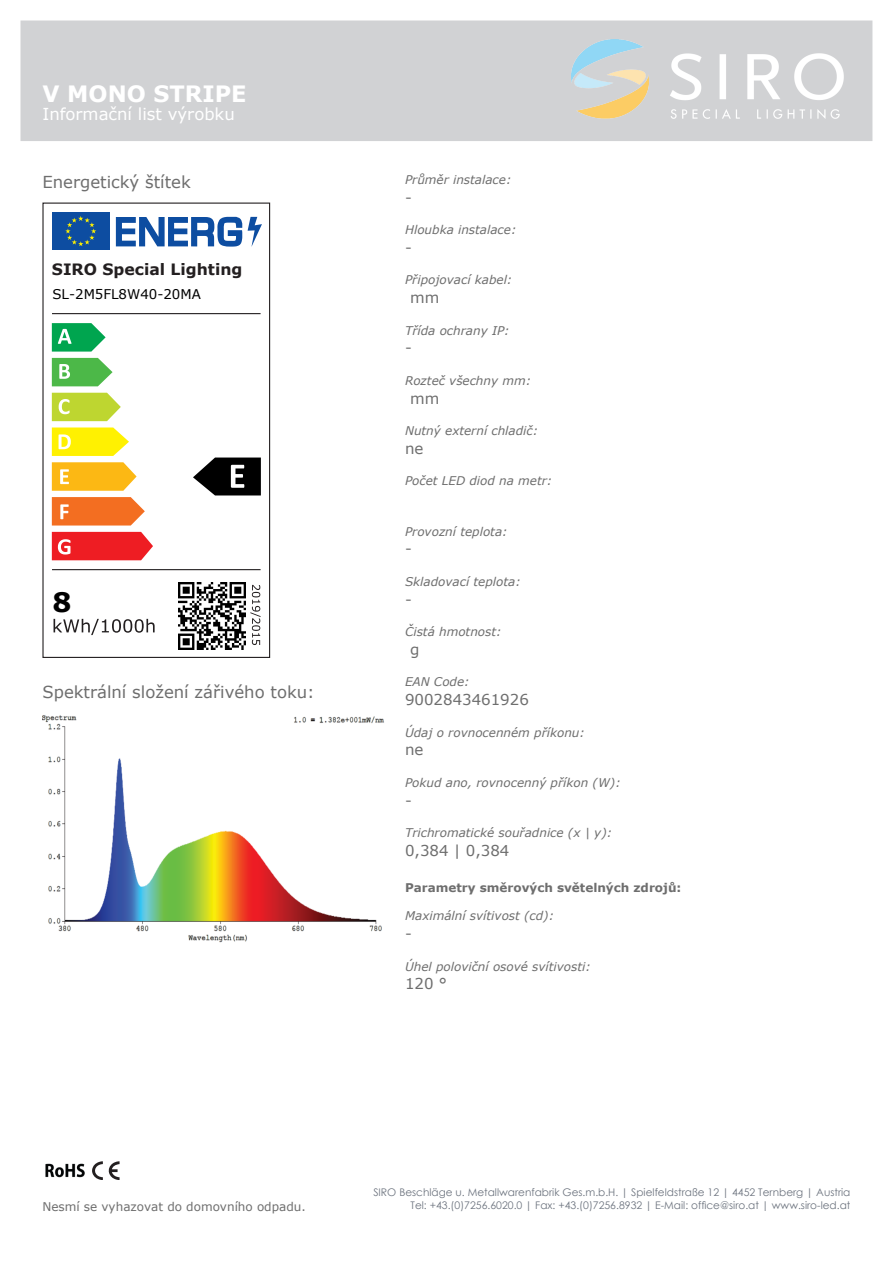
<style>
.page{position:relative;width:893px;height:1263px;background:#fff}
.page>*{position:absolute;margin:0;border:0;box-sizing:border-box;transform-origin:0 0}
.t1{font:700 26.85px "Verdana";color:#000}
.t2{font:700 22.5px "Verdana";color:#fff}
.t3{font:16.5px "Verdana";color:#6e6e6e}
.t4{font:16.5px "Verdana";color:#fff}
.t5{font:700 15.6px "Verdana";color:#231f20}
.t6{font:15px "Verdana";color:#6e6e6e}
.t7{font:13.35px "Verdana";color:#000}
.t8{font:italic 12px "Verdana";color:#6e6e6e}
.t9{font:700 12px "Verdana";color:#6e6e6e}
.t10{font:12px "Verdana";color:#6e6e6e}
.t11{font:10.5px/12.6px "Century Gothic";color:#6d747f;text-align:right}
</style>
<div class="page">
<div style="left:21px;top:21px;width:851px;height:120px;background:#d1d2d4"></div>
<img style="left:571px;top:40px;width:272px;height:78px">
<img style="left:45px;top:1163px;width:40px;height:15px">
<svg style="left:92px;top:1161px;width:27px;height:19px"></svg>
<div style="left:52px;top:212px;width:58px;height:38px;background:#0d4da1"></div>
<svg style="left:65px;top:216px;width:31px;height:30px"></svg>
<svg style="left:116px;top:217px;width:126px;height:30px"></svg>
<svg style="left:248px;top:217px;width:14px;height:30px"></svg>
<svg style="left:52px;top:323px;width:54px;height:29px"></svg>
<svg style="left:52px;top:358px;width:61px;height:28px"></svg>
<svg style="left:52px;top:393px;width:69px;height:28px;background:#c7db4d"></svg>
<svg style="left:52px;top:427px;width:77px;height:29px;background:#fff32b"></svg>
<svg style="left:52px;top:462px;width:85px;height:29px;background:#fcc133"></svg>
<svg style="left:52px;top:497px;width:93px;height:28px;background:#f47d38"></svg>
<svg style="left:52px;top:532px;width:101px;height:28px;background:#ef3237"></svg>
<svg style="left:54px;top:619px;width:101px;height:16px"></svg>
<hr style="left:52px;top:313px;width:209px;height:1px;background:#231f20">
<hr style="left:52px;top:569px;width:209px;height:1px;background:#231f20">
<svg style="left:250px;top:585px;width:11px;height:60px"></svg>
<svg style="left:193px;top:457px;width:68px;height:38px"></svg>
<div style="left:42px;top:203px;width:228px;height:455px;border:1px solid #231f20"></div>
<img style="left:179px;top:582px;width:67px;height:67px">
<img style="left:42px;top:715px;width:342px;height:227px">
<h2 class="t2" style="left:42px;top:80px;width:206px">V MONO STRIPE</h2>
<h3 class="t4" style="left:42px;top:104px;width:194px">Informační list výrobku</h3>
<h3 class="t3" style="left:42px;top:171px;width:150px">Energetický štítek</h3>
<h3 class="t5" style="left:52px;top:260px;width:192px">SIRO Special Lighting</h3>
<p class="t7" style="left:52px;top:285px;width:150px">SL-2M5FL8W40-20MA</p>
<h1 class="t1" style="left:52px;top:585px;width:21px">8</h1>
<h3 class="t3" style="left:42px;top:681px;width:274px">Spektrální složení zářivého toku:</h3>
<p class="t8" style="left:405px;top:172px;width:108px">Průměr instalace:</p>
<p class="t6" style="left:405px;top:187px;width:8px">-</p>
<p class="t8" style="left:405px;top:222px;width:113px">Hloubka instalace:</p>
<p class="t6" style="left:405px;top:238px;width:8px">-</p>
<p class="t8" style="left:405px;top:272px;width:109px">Připojovací kabel:</p>
<p class="t6" style="left:410px;top:288px;width:31px">mm</p>
<p class="t8" style="left:405px;top:322px;width:106px">Třída ochrany IP:</p>
<p class="t6" style="left:405px;top:338px;width:8px">-</p>
<p class="t8" style="left:405px;top:373px;width:128px">Rozteč všechny mm:</p>
<p class="t6" style="left:410px;top:388px;width:31px">mm</p>
<p class="t8" style="left:405px;top:423px;width:135px">Nutný externí chladič:</p>
<p class="t6" style="left:405px;top:439px;width:20px">ne</p>
<p class="t8" style="left:405px;top:473px;width:149px">Počet LED diod na metr:</p>
<p class="t8" style="left:405px;top:523px;width:104px">Provozní teplota:</p>
<p class="t6" style="left:405px;top:539px;width:8px">-</p>
<p class="t8" style="left:405px;top:574px;width:117px">Skladovací teplota:</p>
<p class="t6" style="left:405px;top:589px;width:8px">-</p>
<p class="t8" style="left:405px;top:624px;width:98px">Čistá hmotnost:</p>
<p class="t6" style="left:410px;top:640px;width:11px">g</p>
<p class="t8" style="left:405px;top:674px;width:66px">EAN Code:</p>
<p class="t6" style="left:405px;top:690px;width:125px">9002843461926</p>
<p class="t8" style="left:405px;top:724px;width:181px">Údaj o rovnocenném příkonu:</p>
<p class="t6" style="left:405px;top:740px;width:20px">ne</p>
<p class="t8" style="left:405px;top:775px;width:217px">Pokud ano, rovnocenný příkon (W):</p>
<p class="t6" style="left:405px;top:790px;width:8px">-</p>
<p class="t8" style="left:405px;top:825px;width:209px">Trichromatické souřadnice (x | y):</p>
<p class="t6" style="left:405px;top:841px;width:106px">0,384 | 0,384</p>
<p class="t9" style="left:405px;top:880px;width:278px">Parametry směrových světelných zdrojů:</p>
<p class="t8" style="left:405px;top:908px;width:151px">Maximální svítivost (cd):</p>
<p class="t6" style="left:405px;top:924px;width:8px">-</p>
<p class="t8" style="left:405px;top:958px;width:187px">Úhel poloviční osové svítivosti:</p>
<p class="t6" style="left:405px;top:974px;width:43px">120 °</p>
<p class="t10" style="left:42px;top:1198px;width:265px">Nesmí se vyhazovat do domovního odpadu.</p>
<p class="t11" style="left:373px;top:1186px;width:479px">SIRO Beschläge u. Metallwarenfabrik Ges.m.b.H. | Spielfeldstraße 12 | 4452 Ternberg | Austria<br>Tel: +43.(0)7256.6020.0 | Fax: +43.(0)7256.8932 | E-Mail: office@siro.at | www.siro-led.at</p>
</div>
